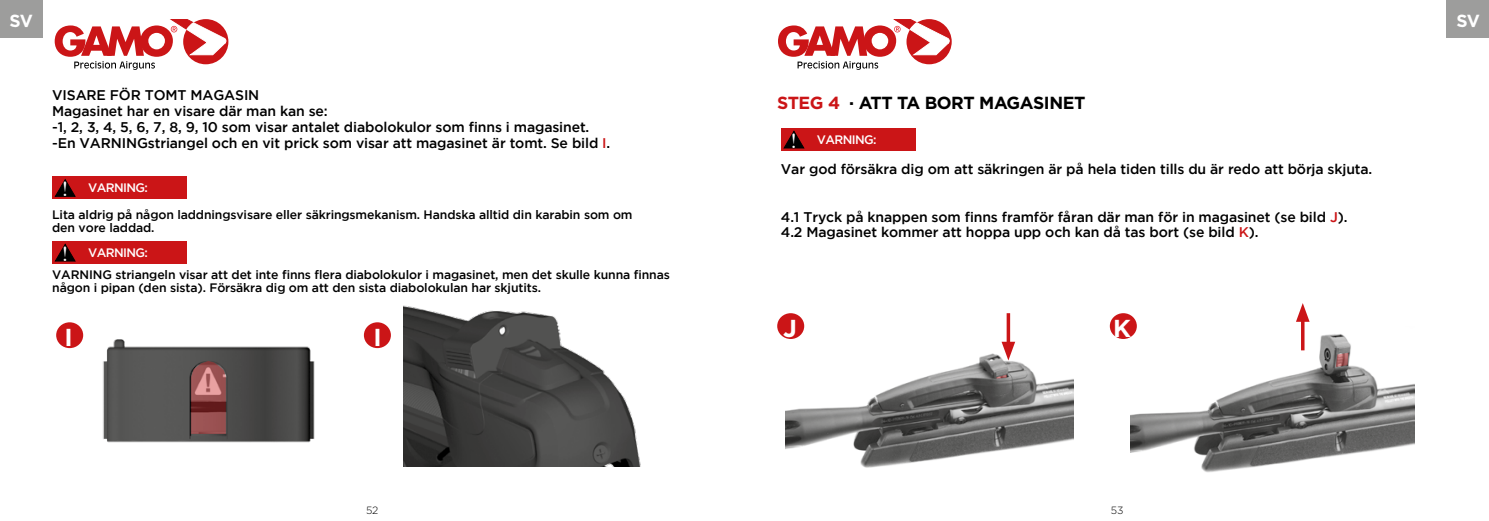
<style>
.page{position:relative;width:1489px;height:521px;background:#fff}
.page>*{position:absolute;margin:0;border:0;box-sizing:border-box;transform-origin:0 0}
.t1{font:700 24.5px "Gotham";color:#fff}
.t2{font:21.18px "Times";color:#fff}
.t3{font:700 17.5px "Gotham";letter-spacing:-.025em;color:#000}
.t4{font:700 17.5px "Gotham";color:#fff}
.t5{font:500 14px/15.8px "Gotham";letter-spacing:-.01em;color:#000}
.t6{font:500 12.25px/13.1px "Gotham";letter-spacing:-.01em;color:#000}
.t7{font:500 12.25px "Gotham";letter-spacing:-.05em;color:#fff}
.t8{font:300 10.5px "Gotham";color:#000}
.s1{color:#cb1517}
</style>
<div class="page">
<div style="left:1446px;top:0;width:42px;height:38px;background:#9d9d9c"></div>
<div style="left:0;top:0;width:42px;height:38px;background:#9d9d9c"></div>
<div style="left:52px;top:176px;width:134px;height:23px;background:#cb1517"></div>
<svg style="left:54px;top:178px;width:22px;height:19px"></svg>
<div style="left:52px;top:241px;width:134px;height:23px;background:#cb1517"></div>
<svg style="left:54px;top:243px;width:22px;height:19px"></svg>
<div style="left:781px;top:128px;width:134px;height:23px;background:#cb1517"></div>
<svg style="left:783px;top:130px;width:22px;height:19px"></svg>
<div style="left:57px;top:323px;width:25px;height:24px;background:#cb1517;border-radius:50%"></div>
<div style="left:56px;top:322px;width:27px;height:26px;border:2px solid #cb1517;border-radius:50%"></div>
<img style="left:403px;top:305px;width:238px;height:162px">
<div style="left:365px;top:323px;width:25px;height:24px;background:#cb1517;border-radius:50%"></div>
<div style="left:364px;top:322px;width:27px;height:26px;border:2px solid #cb1517;border-radius:50%"></div>
<img style="left:103px;top:339px;width:212px;height:104px">
<img style="left:1130px;top:327px;width:284px;height:146px">
<div style="left:778px;top:314px;width:25px;height:24px;background:#cb1517;border-radius:50%"></div>
<div style="left:777px;top:313px;width:27px;height:26px;border:2px solid #cb1517;border-radius:50%"></div>
<div style="left:1110px;top:314px;width:25px;height:24px;background:#cb1517;border-radius:50%"></div>
<div style="left:1109px;top:313px;width:27px;height:26px;border:2px solid #cb1517;border-radius:50%"></div>
<svg style="left:1300px;top:322px;width:4px;height:28px"></svg>
<svg style="left:1296px;top:303px;width:13px;height:19px"></svg>
<img style="left:785px;top:341px;width:288px;height:127px">
<svg style="left:1006px;top:313px;width:4px;height:29px"></svg>
<svg style="left:1001px;top:342px;width:14px;height:18px"></svg>
<svg style="left:191px;top:361px;width:35px;height:73px;background:#975455"></svg>
<svg style="left:996px;top:375px;width:10px;height:3px"></svg>
<svg style="left:1335px;top:353px;width:13px;height:14px"></svg>
<svg style="left:55px;top:19px;width:171px;height:51px"></svg>
<svg style="left:778px;top:19px;width:171px;height:51px"></svg>
<p class="t4" style="left:10px;top:10px;width:25px">SV</p>
<p class="t4" style="left:1456px;top:10px;width:25px">SV</p>
<p class="t5" style="left:52px;top:87px;width:559px">VISARE FÖR TOMT MAGASIN<br>Magasinet har en visare där man kan se:<br>-1, 2, 3, 4, 5, 6, 7, 8, 9, 10 som visar antalet diabolokulor som finns i magasinet. -En VARNINGstriangel och en vit prick som visar att magasinet är tomt. Se bild <span class="s1">I</span>.</p>
<h2 class="t2" style="left:61px;top:169px;width:9px">!</h2>
<p class="t7" style="left:88px;top:181px;width:61px">VARNING:</p>
<p class="t6" style="left:52px;top:207px;width:582px">Lita aldrig på någon laddningsvisare eller säkringsmekanism. Handska alltid din karabin som om den vore laddad.</p>
<p class="t6" style="left:52px;top:268px;width:619px">VARNING striangeln visar att det inte finns flera diabolokulor i magasinet, men det skulle kunna finnas någon i pipan (den sista). Försäkra dig om att den sista diabolokulan har skjutits.</p>
<h2 class="t2" style="left:61px;top:234px;width:9px">!</h2>
<p class="t7" style="left:88px;top:245px;width:61px">VARNING:</p>
<h1 class="t1" style="left:65px;top:323px;width:10px">I</h1>
<h1 class="t1" style="left:373px;top:323px;width:10px">I</h1>
<p class="t3" style="left:777px;top:93px;width:309px"><span class="s1">STEG 4</span> · ATT TA BORT MAGASINET</p>
<h2 class="t2" style="left:790px;top:121px;width:9px">!</h2>
<p class="t7" style="left:817px;top:132px;width:61px">VARNING:</p>
<p class="t5" style="left:781px;top:161px;width:593px">Var god försäkra dig om att säkringen är på hela tiden tills du är redo att börja skjuta.</p>
<p class="t5" style="left:781px;top:208px;width:568px">4.1 Tryck på knappen som finns framför fåran där man för in magasinet (se bild <span class="s1">J</span>).<br>4.2 Magasinet kommer att hoppa upp och kan då tas bort (se bild <span class="s1">K</span>).</p>
<h1 class="t1" style="left:783px;top:314px;width:15px">J</h1>
<h1 class="t1" style="left:1113px;top:314px;width:19px">K</h1>
<p class="t8" style="left:366px;top:505px;width:14px">52</p>
<p class="t8" style="left:1110px;top:505px;width:14px">53</p>
</div>
